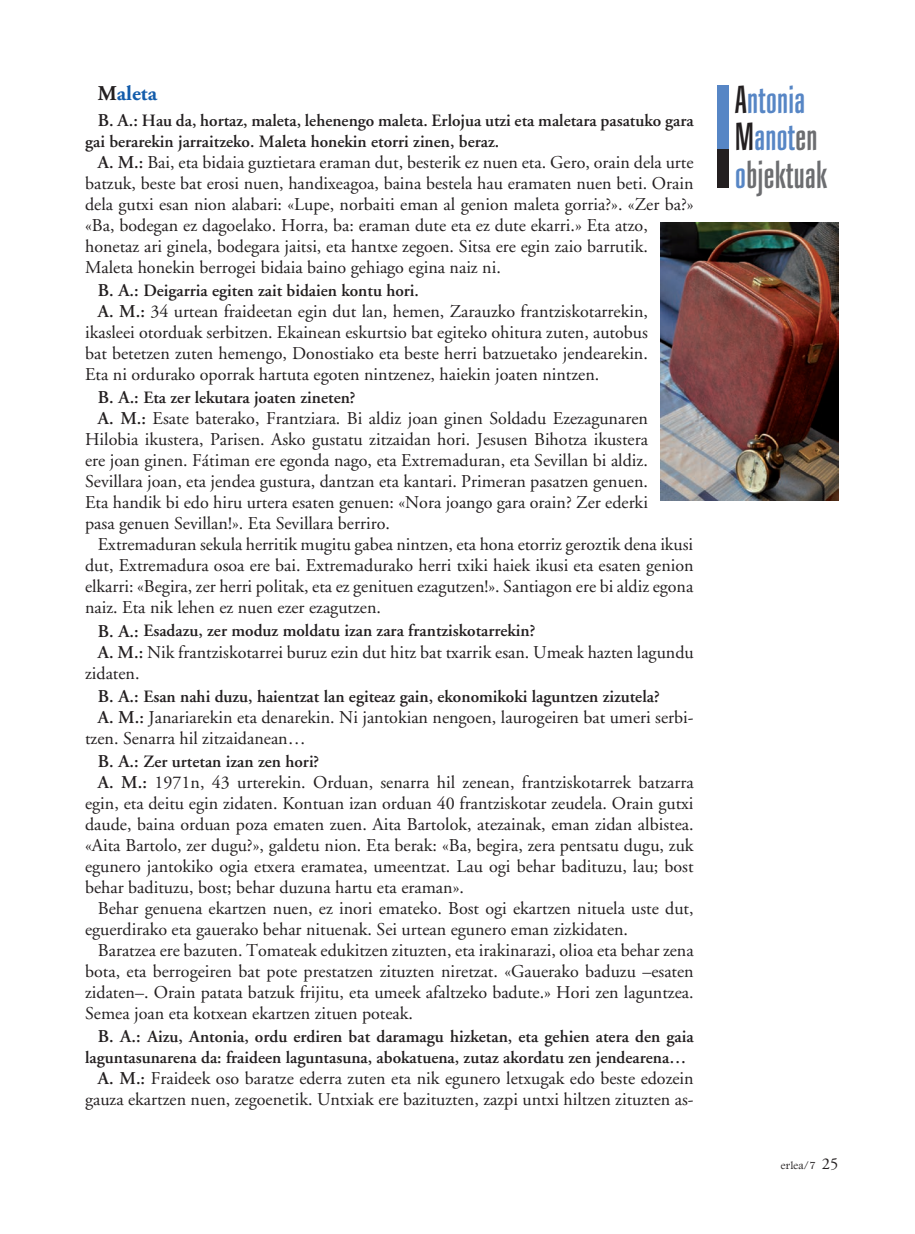
<style>
.page{position:relative;width:915px;height:1234px;background:#fff}
.page>*{position:absolute;margin:0;border:0;box-sizing:border-box;transform-origin:0 0}
.t1{font:500 36px/37.5px "Lance Condensed";letter-spacing:.01em;color:#5786c5}
.t2{font:700 21px "Adobe Garamond";color:#135cab}
.t3{font:18px/21px "Adobe Garamond";color:#231f20;text-align:justify}
.t4{font:600 17.25px/21px "Adobe Garamond";color:#231f20}
.t5{font:11.25px "Footlight MT Light";color:#231f20}
.s1{color:#231f20}
.s2{font-size:18px}
.s3{font-weight:600}
.s4{color:#6c6d70}
.s5{font-family:"Adobe Garamond";font-size:16.5px}
</style>
<div class="page">
<img style="left:660px;top:222px;width:178px;height:279px">
<div style="left:716px;top:85px;width:12px;height:65px;background:#5786c5"></div>
<div style="left:716px;top:150px;width:12px;height:38px;background:#231f20"></div>
<p class="t2" style="left:98px;top:82px;width:61px"><span class="s1">M</span>aleta</p>
<p class="t4" style="left:85px;top:110px;width:609px;text-indent:13px"><span class="s2">B. A.:</span> Hau da, hortaz, maleta, lehenengo maleta. Erlojua utzi eta maletara pasatuko gara gai berarekin jarraitzeko. Maleta honekin etorri zinen, beraz.</p>
<p class="t3" style="left:85px;top:152px;width:609px;text-align:left;text-indent:13px"><span class="s3">A. M.:</span> Bai, eta bidaia guztietara eraman dut, besterik ez nuen eta. Gero, orain dela urte batzuk, beste bat erosi nuen, handixeagoa, baina bestela hau eramaten nuen beti. Orain dela gutxi esan nion alabari: «Lupe, norbaiti eman al genion maleta gorria?». «Zer ba?» «Ba, bodegan ez dagoelako. Horra, ba: eraman dute eta ez dute ekarri.» Eta atzo, honetaz ari ginela, bodegara jaitsi, eta hantxe zegoen. Sitsa ere egin zaio barrutik.<br>Maleta honekin berrogei bidaia baino gehiago egina naiz ni.</p>
<p class="t4" style="left:98px;top:280px;width:322px"><span class="s2">B. A.:</span> Deigarria egiten zait bidaien kontu hori.</p>
<p class="t3" style="left:85px;top:301px;width:564px;text-indent:13px"><span class="s3">A. M.:</span> 34 urtean fraideetan egin dut lan, hemen, Zarauzko frantziskotarrekin, ikasleei otorduak serbitzen. Ekainean eskurtsio bat egiteko ohitura zuten, autobus bat betetzen zuten hemengo, Donostiako eta beste herri batzuetako jendearekin.<br>Eta ni ordurako oporrak hartuta egoten nintzenez, haiekin joaten nintzen.</p>
<p class="t4" style="left:98px;top:387px;width:259px"><span class="s2">B. A.:</span> Eta zer lekutara joaten zineten?</p>
<p class="t3" style="left:85px;top:408px;width:564px;text-indent:13px"><span class="s3">A. M.:</span> Esate baterako, Frantziara. Bi aldiz joan ginen Soldadu Ezezagunaren Hilobia ikustera, Parisen. Asko gustatu zitzaidan hori. Jesusen Bihotza ikustera ere joan ginen. Fátiman ere egonda nago, eta Extremaduran, eta Sevillan bi aldiz.<br>Sevillara joan, eta jendea gustura, dantzan eta kantari. Primeran pasatzen genuen.<br>Eta handik bi edo hiru urtera esaten genuen: «Nora joango gara orain? Zer ederki pasa genuen Sevillan!». Eta Sevillara berriro.</p>
<p class="t3" style="left:85px;top:534px;width:610px;text-indent:13px">Extremaduran sekula herritik mugitu gabea nintzen, eta hona etorriz geroztik dena ikusi dut, Extremadura osoa ere bai. Extremadurako herri txiki haiek ikusi eta esaten genion elkarri: «Begira, zer herri politak, eta ez genituen ezagutzen!». Santiagon ere bi aldiz egona naiz. Eta nik lehen ez nuen ezer ezagutzen.</p>
<p class="t4" style="left:98px;top:620px;width:439px"><span class="s2">B. A.:</span> Esadazu, zer moduz moldatu izan zara frantziskotarrekin?</p>
<p class="t3" style="left:85px;top:641px;width:610px;text-indent:13px"><span class="s3">A. M.:</span> Nik frantziskotarrei buruz ezin dut hitz bat txarrik esan. Umeak hazten lagundu zidaten.</p>
<p class="t4" style="left:98px;top:685px;width:563px"><span class="s2">B. A.:</span> Esan nahi duzu, haientzat lan egiteaz gain, ekonomikoki laguntzen zizutela?</p>
<p class="t3" style="left:85px;top:706px;width:610px;text-indent:13px"><span class="s3">A. M.:</span> Janariarekin eta denarekin. Ni jantokian nengoen, laurogeiren bat umeri serbi&shy;tzen. Senarra hil zitzaidanean…</p>
<p class="t4" style="left:98px;top:751px;width:223px"><span class="s2">B. A.:</span> Zer urtetan izan zen hori?</p>
<p class="t3" style="left:85px;top:772px;width:610px;text-indent:13px"><span class="s3">A. M.:</span> 1971n, 43 urterekin. Orduan, senarra hil zenean, frantziskotarrek batzarra egin, eta deitu egin zidaten. Kontuan izan orduan 40 frantziskotar zeudela. Orain gutxi daude, baina orduan poza ematen zuen. Aita Bartolok, atezainak, eman zidan albistea. «Aita Bartolo, zer dugu?», galdetu nion. Eta berak: «Ba, begira, zera pentsatu dugu, zuk egunero jantokiko ogia etxera eramatea, umeentzat. Lau ogi behar badituzu, lau; bost behar badituzu, bost; behar duzuna hartu eta eraman».</p>
<p class="t3" style="left:85px;top:898px;width:609px;text-indent:13px">Behar genuena ekartzen nuen, ez inori emateko. Bost ogi ekartzen nituela uste dut, eguerdirako eta gauerako behar nituenak. Sei urtean egunero eman zizkidaten.</p>
<p class="t3" style="left:85px;top:940px;width:610px;text-indent:13px">Baratzea ere bazuten. Tomateak edukitzen zituzten, eta irakinarazi, olioa eta behar zena bota, eta berrogeiren bat pote prestatzen zituzten niretzat. «Gauerako baduzu –esaten zidaten–. Orain patata batzuk frijitu, eta umeek afaltzeko badute.» Hori zen laguntzea.<br>Semea joan eta kotxean ekartzen zituen poteak.</p>
<p class="t4" style="left:85px;top:1026px;width:610px;text-indent:13px"><span class="s2">B. A.:</span> Aizu, Antonia, ordu erdiren bat daramagu hizketan, eta gehien atera den gaia laguntasunarena da: fraideen laguntasuna, abokatuena, zutaz akordatu zen jendearena…</p>
<p class="t3" style="left:85px;top:1068px;width:610px;text-align:right"><span class="s3">A. M.:</span> Fraideek oso baratze ederra zuten eta nik egunero letxugak edo beste edozein gauza ekartzen nuen, zegoenetik. Untxiak ere bazituzten, zazpi untxi hiltzen zituzten as-</p>
<h1 class="t1" style="left:735px;top:82px;width:93px"><span class="s1">A</span>ntonia<br><span class="s1">M</span>anot<span class="s4">en </span>o<span class="s4">bjektuak</span></h1>
<p class="t5" style="left:780px;top:1158px;width:59px">erlea/7 <span class="s5">25</span></p>
</div>
